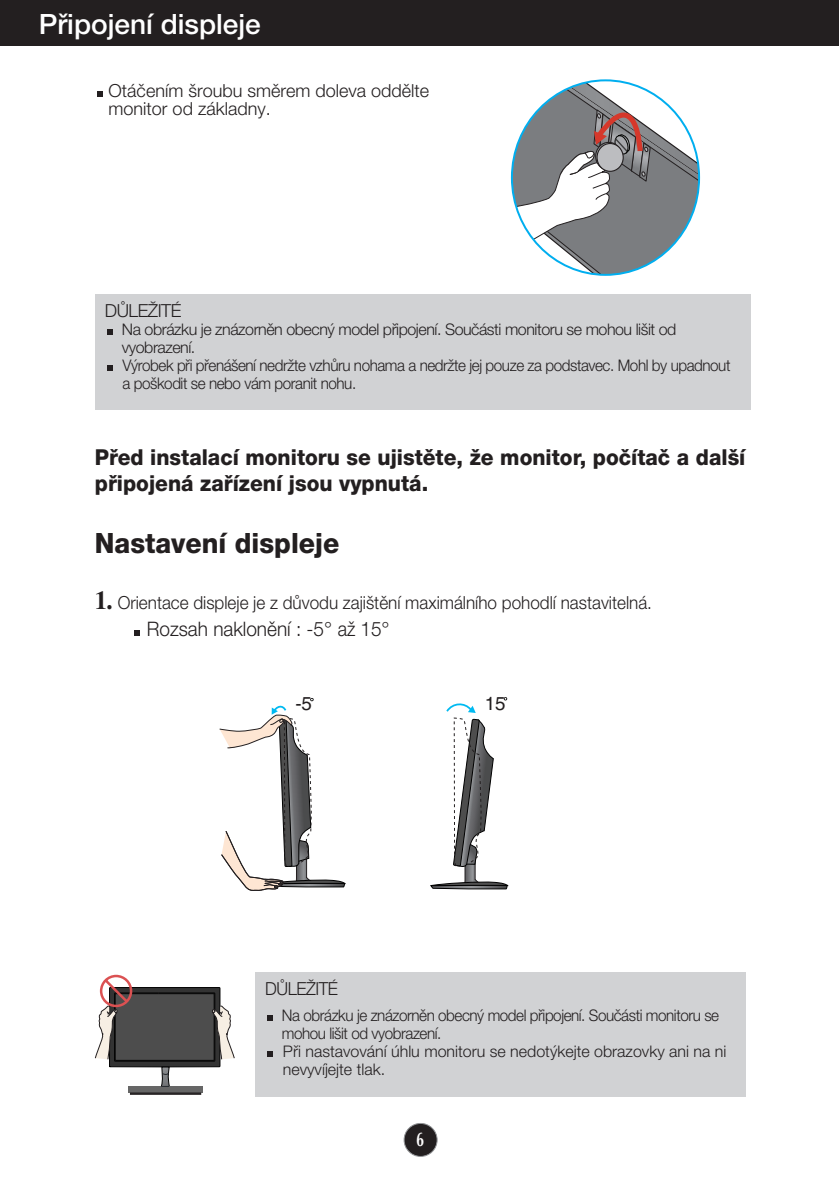
<style>
.page{position:relative;width:839px;height:1189px;background:#fff}
.page>*{position:absolute;margin:0;border:0;box-sizing:border-box;transform-origin:0 0}
.t1{font:500 28px "Helvetica Neue CE";color:#fff}
.t2{font:800 28px "Helvetica Neue CE";color:#231f20;scale:.95 1}
.t3{font:800 22px/26.4px "Helvetica Neue CE";color:#231f20;scale:.95 1}
.t4{font:300 20px "Helvetica Neue CE";color:#231f20;scale:.95 1}
.t5{font:700 20px "Optima";color:#fff;scale:.7 1}
.t6{font:18.6px "Helvetica";color:#231f20}
.t7{font:300 18px "Helvetica Neue CE";color:#231f20;scale:.95 1}
.t8{font:300 18px/18px "Helvetica Neue CE";color:#231f20}
.t9{font:300 18px "Helvetica Neue CE";letter-spacing:-.03em;color:#231f20}
.t10{font:300 18px "Helvetica Neue CE";letter-spacing:-.03em;color:#231f20;scale:.95 1}
.t11{font:300 16px/18px "Helvetica Neue CE";letter-spacing:-.03em;color:#231f20}
.t12{font:300 16px/18px "Helvetica Neue CE";letter-spacing:-.03em;color:#231f20;scale:.95 1}
.s1{font-family:"Times";font-weight:700;font-size:26px}
</style>
<div class="page">
<div style="left:404px;top:1123px;width:33px;height:33px;background:#231f20;border-radius:50%"></div>
<div style="left:403px;top:1123px;width:34px;height:34px;border:2px solid #939598;border-radius:50%"></div>
<div style="left:0;top:0;width:839px;height:45px;background:#231f20"></div>
<div style="left:95px;top:294px;width:655px;height:116px;background:#d1d2d4"></div>
<svg style="left:107px;top:365px;width:6px;height:5px"></svg>
<svg style="left:107px;top:329px;width:6px;height:5px"></svg>
<svg style="left:97px;top:91px;width:6px;height:6px"></svg>
<svg style="left:134px;top:630px;width:5px;height:6px"></svg>
<svg style="left:511px;top:79px;width:189px;height:197px"></svg>
<svg style="left:430px;top:722px;width:78px;height:168px"></svg>
<svg style="left:430px;top:703px;width:51px;height:172px"></svg>
<svg style="left:219px;top:698px;width:127px;height:193px"></svg>
<div style="left:255px;top:972px;width:490px;height:124px;background:#d1d2d4"></div>
<svg style="left:267px;top:1051px;width:6px;height:5px"></svg>
<svg style="left:267px;top:1015px;width:6px;height:5px"></svg>
<div style="left:128px;top:1086px;width:75px;height:7px;background:#666"></div>
<div style="left:130px;top:1092px;width:71px;height:2px;background:#333;border:1px solid #231f20"></div>
<svg style="left:95px;top:974px;width:139px;height:113px"></svg>
<h1 class="t1" style="left:39px;top:14px;width:223px">Pfiipojení displeje</h1>
<p class="t8" style="left:109px;top:83px;width:322px">Otáãením ‰roubu smûrem doleva oddûlte monitor od základny.</p>
<p class="t9" style="left:105px;top:304px;width:78px">DÒLEÎITÉ</p>
<p class="t11" style="left:122px;top:322px;width:610px">Na obrázku je znázornûn obecn˘ model pfiipojení. Souãásti monitoru se mohou li‰it od vyobrazení.<br>V˘robek pfii pfiená‰ení nedrÏte vzhÛru nohama a nedrÏte jej pouze za podstavec. Mohl by upadnout a po‰kodit se nebo vám poranit nohu.</p>
<h2 class="t3" style="left:95px;top:446px;width:686px">Pfied instalací monitoru se ujistûte, Ïe monitor, poãítaã a dal‰í pfiipojená zafiízení jsou vypnutá.</h2>
<h1 class="t2" style="left:95px;top:533px;width:259px">Nastavení displeje</h1>
<p class="t7" style="left:95px;top:596px;width:588px"><span class="s1">1.</span> Orientace displeje je z dÛvodu zaji‰tûní maximálního pohodlí nastavitelná.</p>
<p class="t4" style="left:147px;top:622px;width:257px">Rozsah naklonûní : -5° aÏ 15°</p>
<p class="t6" style="left:295px;top:697px;width:18px">-5</p>
<p class="t6" style="left:485px;top:696px;width:22px">15</p>
<p class="t10" style="left:265px;top:982px;width:78px">DÒLEÎITÉ</p>
<p class="t12" style="left:282px;top:1008px;width:469px">Na obrázku je znázornûn obecn˘ model pfiipojení. Souãásti monitoru se mohou li‰it od vyobrazení.<br>Pfii nastavování úhlu monitoru se nedot˘kejte obrazovky ani na ni nevyvíjejte tlak.</p>
<p class="t5" style="left:416px;top:1131px;width:13px">6</p>
</div>
